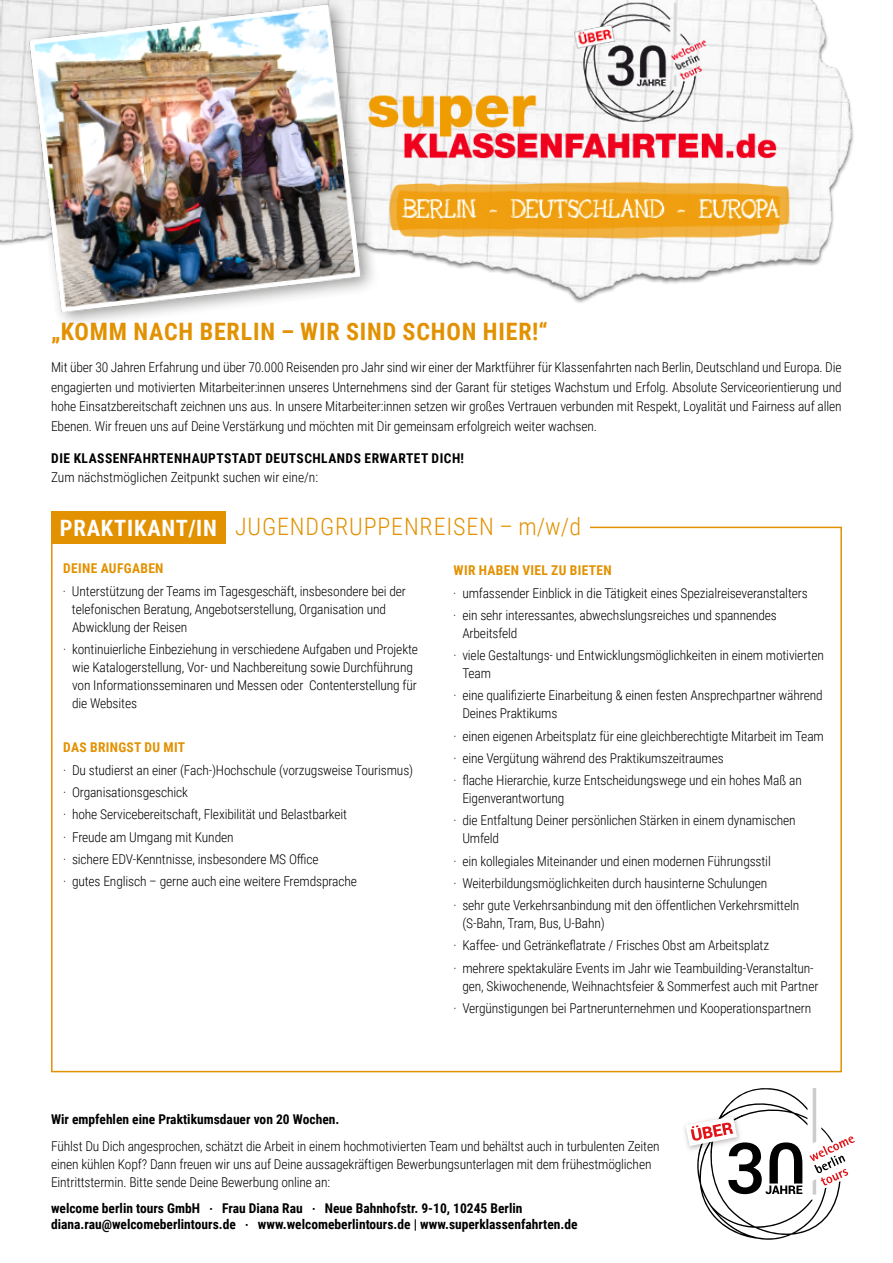
<style>
.page{position:relative;width:893px;height:1263px;background:#fff}
.page>*{position:absolute;margin:0;border:0;box-sizing:border-box;transform-origin:0 0}
.t1{font:300 24px "Roboto Condensed";letter-spacing:.035em;color:#e29100}
.t2{font:700 24px "Roboto Condensed";letter-spacing:.035em;color:#e29100}
.t3{font:300 13.5px/22.2px "Roboto Condensed";letter-spacing:-.01em;color:#000}
.t4{font:700 13.5px/16.2px "Roboto Condensed";color:#000}
.t5{font:700 13.5px "Roboto Condensed";letter-spacing:.035em;color:#000}
.t6{font:700 13.5px "Roboto Condensed";letter-spacing:.025em;color:#e29100}
.s1{font-weight:700;font-size:22.5px;color:#fff}
</style>
<div class="page">
<img style="left:0;top:0;width:854px;height:324px">
<div style="left:51px;top:511px;width:175px;height:32px;background:#e29100"></div>
<img style="left:13px;top:0;width:824px;height:323px">
<img style="left:684px;top:1126px;width:2px;height:11px">
<svg style="left:686px;top:1088px;width:169px;height:152px"></svg>
<h1 class="t2" style="left:51px;top:315px;width:498px">„KOMM NACH BERLIN – WIR SIND SCHON HIER!“</h1>
<p class="t3" style="left:51px;top:357px;width:792px;line-height:19.5px;text-align:justify">Mit über 30 Jahren Erfahrung und über 70.000 Reisenden pro Jahr sind wir einer der Marktführer für Klassenfahrten nach Berlin, Deutschland und Europa. Die engagierten und motivierten Mitarbeiter:innen unseres Unternehmens sind der Garant für stetiges Wachstum und Erfolg. Absolute Serviceorientierung und hohe Einsatzbereitschaft zeichnen uns aus. In unsere Mitarbeiter:innen setzen wir großes Vertrauen verbunden mit Respekt, Loyalität und Fairness auf allen Ebenen. Wir freuen uns auf Deine Verstärkung und möchten mit Dir gemeinsam erfolgreich weiter wachsen.</p>
<p class="t5" style="left:51px;top:449px;width:414px">DIE KLASSENFAHRTENHAUPTSTADT DEUTSCHLANDS ERWARTET DICH!</p>
<p class="t3" style="left:51px;top:466px;width:269px">Zum nächstmöglichen Zeitpunkt suchen wir eine/n:</p>
<h1 class="t1" style="left:60px;top:510px;width:523px"><span class="s1">PRAKTIKANT/IN</span> JUGENDGRUPPENREISEN – m/w/d</h1>
<p class="t6" style="left:63px;top:559px;width:102px">DEINE AUFGABEN</p>
<p class="t3" style="left:72px;top:581px;width:335px;line-height:18px;text-indent:-9px">· Unterstützung der Teams im Tagesgeschäft, insbesondere bei der telefonischen Beratung, Angebotserstellung, Organisation und<br>Abwicklung der Reisen</p>
<p class="t3" style="left:72px;top:640px;width:347px;line-height:18px;text-indent:-9px">· kontinuierliche Einbeziehung in verschiedene Aufgaben und Projekte wie Katalogerstellung, Vor- und Nachbereitung sowie Durchführung von Informationsseminaren und Messen oder Contenterstellung für die Websites</p>
<p class="t6" style="left:63px;top:738px;width:123px">DAS BRINGST DU MIT</p>
<p class="t3" style="left:63px;top:758px;width:352px">· Du studierst an einer (Fach-)Hochschule (vorzugsweise Tourismus) · Organisationsgeschick<br>· hohe Servicebereitschaft, Flexibilität und Belastbarkeit<br>· Freude am Umgang mit Kunden<br>· sichere EDV-Kenntnisse, insbesondere MS Office<br>· gutes Englisch – gerne auch eine weitere Fremdsprache</p>
<p class="t6" style="left:454px;top:561px;width:160px">WIR HABEN VIEL ZU BIETEN</p>
<p class="t3" style="left:453px;top:581px;width:356px">· umfassender Einblick in die Tätigkeit eines Spezialreiseveranstalters · ein sehr interessantes, abwechslungsreiches und spannendes</p>
<p class="t3" style="left:453px;top:621px;width:372px;text-indent:9px">Arbeitsfeld<br>· viele Gestaltungs- und Entwicklungsmöglichkeiten in einem motivierten</p>
<p class="t3" style="left:453px;top:662px;width:371px;text-indent:9px">Team<br>· eine qualifizierte Einarbeitung &amp; einen festen Ansprechpartner während</p>
<p class="t3" style="left:453px;top:702px;width:372px;text-indent:9px">Deines Praktikums<br>· einen eigenen Arbeitsplatz für eine gleichberechtigte Mitarbeit im Team · eine Vergütung während des Praktikumszeitraumes<br>· flache Hierarchie, kurze Entscheidungswege und ein hohes Maß an</p>
<p class="t3" style="left:453px;top:787px;width:344px;text-indent:9px">Eigenverantwortung<br>· die Entfaltung Deiner persönlichen Stärken in einem dynamischen</p>
<p class="t3" style="left:453px;top:827px;width:347px;text-indent:9px">Umfeld<br>· ein kollegiales Miteinander und einen modernen Führungsstil<br>· Weiterbildungsmöglichkeiten durch hausinterne Schulungen<br>· sehr gute Verkehrsanbindung mit den öffentlichen Verkehrsmitteln</p>
<p class="t3" style="left:453px;top:912px;width:362px;text-indent:9px">(S-Bahn, Tram, Bus, U-Bahn)<br>· Kaffee- und Getränkeflatrate / Frisches Obst am Arbeitsplatz<br>· mehrere spektakuläre Events im Jahr wie Teambuilding-Veranstaltun-</p>
<p class="t3" style="left:453px;top:974px;width:367px;text-indent:9px">gen, Skiwochenende, Weihnachtsfeier &amp; Sommerfest auch mit Partner · Vergünstigungen bei Partnerunternehmen und Kooperationspartnern</p>
<p class="t4" style="left:51px;top:1110px;width:290px">Wir empfehlen eine Praktikumsdauer von 20 Wochen.</p>
<p class="t3" style="left:51px;top:1137px;width:610px;line-height:18px">Fühlst Du Dich angesprochen, schätzt die Arbeit in einem hochmotivierten Team und behältst auch in turbulenten Zeiten einen kühlen Kopf? Dann freuen wir uns auf Deine aussagekräftigen Bewerbungsunterlagen mit dem frühestmöglichen<br>Eintrittstermin. Bitte sende Deine Bewerbung online an:</p>
<p class="t4" style="left:51px;top:1200px;width:528px">welcome berlin tours GmbH ‧ Frau Diana Rau ‧ Neue Bahnhofstr. 9-10, 10245 Berlin diana.rau@welcomeberlintours.de ‧ www.welcomeberlintours.de | www.superklassenfahrten.de</p>
</div>
